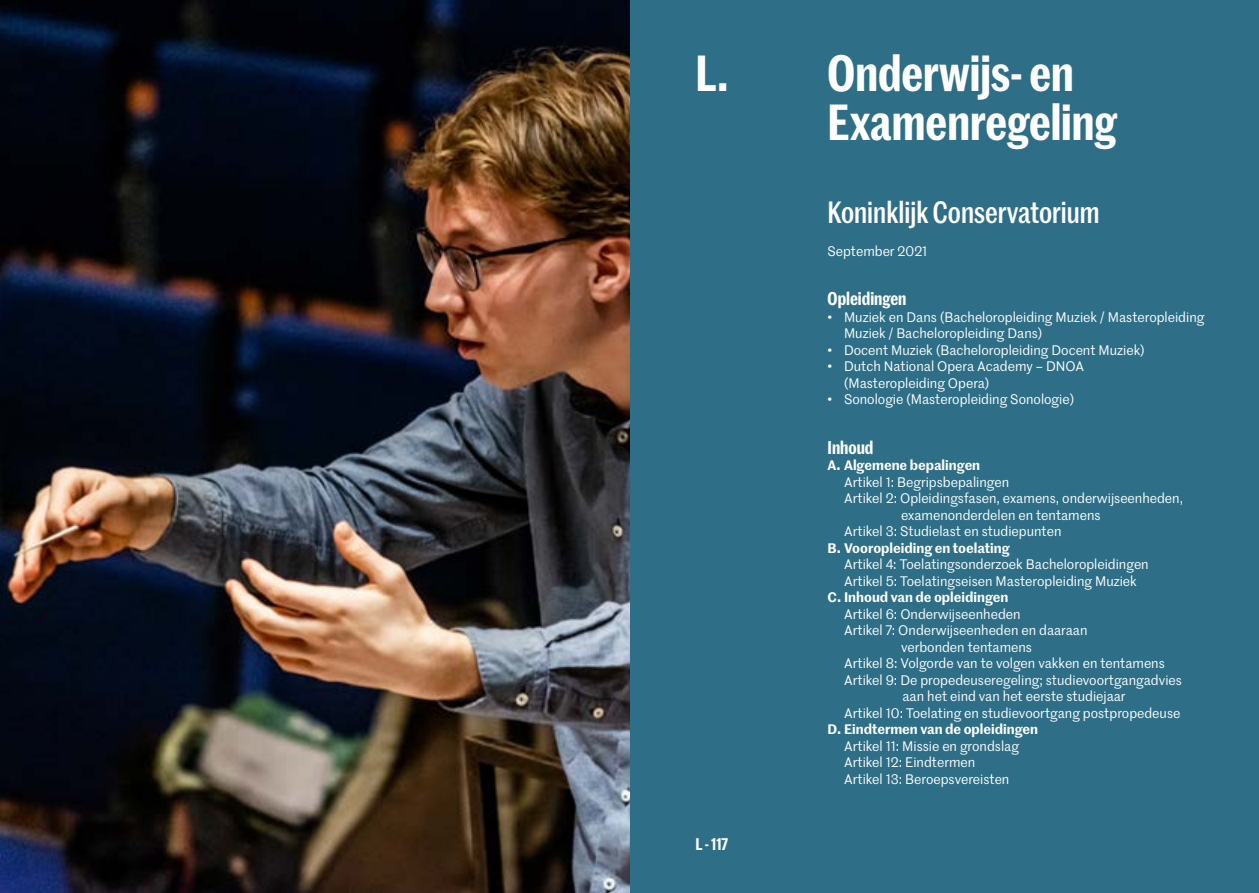
<style>
.page{position:relative;width:1259px;height:893px;background:#fff}
.page>*{position:absolute;margin:0;border:0;box-sizing:border-box;transform-origin:0 0}
.t1{font:600 49.5px/49.5px "Marr Sans Cond";color:#fff}
.t2{font:500 30px "Marr Sans Cond";color:#fff}
.t3{font:600 18px "Marr Sans Cond";color:#fff}
.t4{font:600 16.5px "Marr Sans Cond";color:#fff}
.t5{font:13.5px/16.5px "Marr Sans";color:#fff}
.t6{font:600 13.5px "Marr Sans";color:#fff}
.s1{font-family:"Arial"}
</style>
<div class="page">
<div style="left:628px;top:0;width:631px;height:893px;background:#2e6f87"></div>
<img style="left:0;top:0;width:629px;height:893px">
<h1 class="t1" style="left:695px;top:45px;width:35px">L.</h1>
<p class="t4" style="left:695px;top:832px;width:34px">L - 117</p>
<h1 class="t1" style="left:827px;top:45px;width:291px">Onderwijs- en<br>Examenregeling</h1>
<h2 class="t2" style="left:827px;top:191px;width:274px">Koninklijk Conservatorium</h2>
<p class="t5" style="left:827px;top:242px;width:101px">September 2021</p>
<h3 class="t3" style="left:827px;top:286px;width:80px">Opleidingen</h3>
<p class="t5" style="left:844px;top:308px;width:362px;text-indent:-16px"><span class="s1">•</span> Muziek en Dans (Bacheloropleiding Muziek / Masteropleiding<br>Muziek / Bacheloropleiding Dans)</p>
<p class="t5" style="left:827px;top:341px;width:318px"><span class="s1">•</span> Docent Muziek (Bacheloropleiding Docent Muziek)</p>
<p class="t5" style="left:844px;top:358px;width:241px;text-indent:-16px"><span class="s1">•</span> Dutch National Opera Academy – DNOA (Masteropleiding Opera)</p>
<p class="t5" style="left:827px;top:391px;width:248px"><span class="s1">•</span> Sonologie (Masteropleiding Sonologie)</p>
<h3 class="t3" style="left:827px;top:434px;width:47px">Inhoud</h3>
<p class="t6" style="left:827px;top:455px;width:154px">A. Algemene bepalingen</p>
<p class="t5" style="left:844px;top:473px;width:167px">Artikel 1: Begripsbepalingen</p>
<p class="t5" style="left:844px;top:490px;width:340px">Artikel 2: Opleidingsfasen, examens, onderwijseenheden,</p>
<p class="t5" style="left:901px;top:506px;width:201px">examenonderdelen en tentamens</p>
<p class="t5" style="left:844px;top:523px;width:219px">Artikel 3: Studielast en studiepunten</p>
<p class="t6" style="left:827px;top:538px;width:184px">B. Vooropleiding en toelating</p>
<p class="t5" style="left:844px;top:556px;width:306px">Artikel 4: Toelatingsonderzoek Bacheloropleidingen<br>Artikel 5: Toelatingseisen Masteropleiding Muziek</p>
<p class="t6" style="left:827px;top:587px;width:182px">C. Inhoud van de opleidingen</p>
<p class="t5" style="left:844px;top:605px;width:178px">Artikel 6: Onderwijseenheden</p>
<p class="t5" style="left:844px;top:622px;width:245px">Artikel 7: Onderwijseenheden en daaraan</p>
<p class="t5" style="left:901px;top:638px;width:132px">verbonden tentamens</p>
<p class="t5" style="left:844px;top:655px;width:322px">Artikel 8: Volgorde van te volgen vakken en tentamens</p>
<p class="t5" style="left:844px;top:671px;width:339px">Artikel 9: De propedeuseregeling; studievoortgangadvies</p>
<p class="t5" style="left:902px;top:688px;width:224px">aan het eind van het eerste studiejaar</p>
<p class="t5" style="left:844px;top:704px;width:338px">Artikel 10: Toelating en studievoortgang postpropedeuse</p>
<p class="t6" style="left:827px;top:719px;width:212px">D. Eindtermen van de opleidingen</p>
<p class="t5" style="left:844px;top:737px;width:176px">Artikel 11: Missie en grondslag<br>Artikel 12: Eindtermen<br>Artikel 13: Beroepsvereisten</p>
</div>
